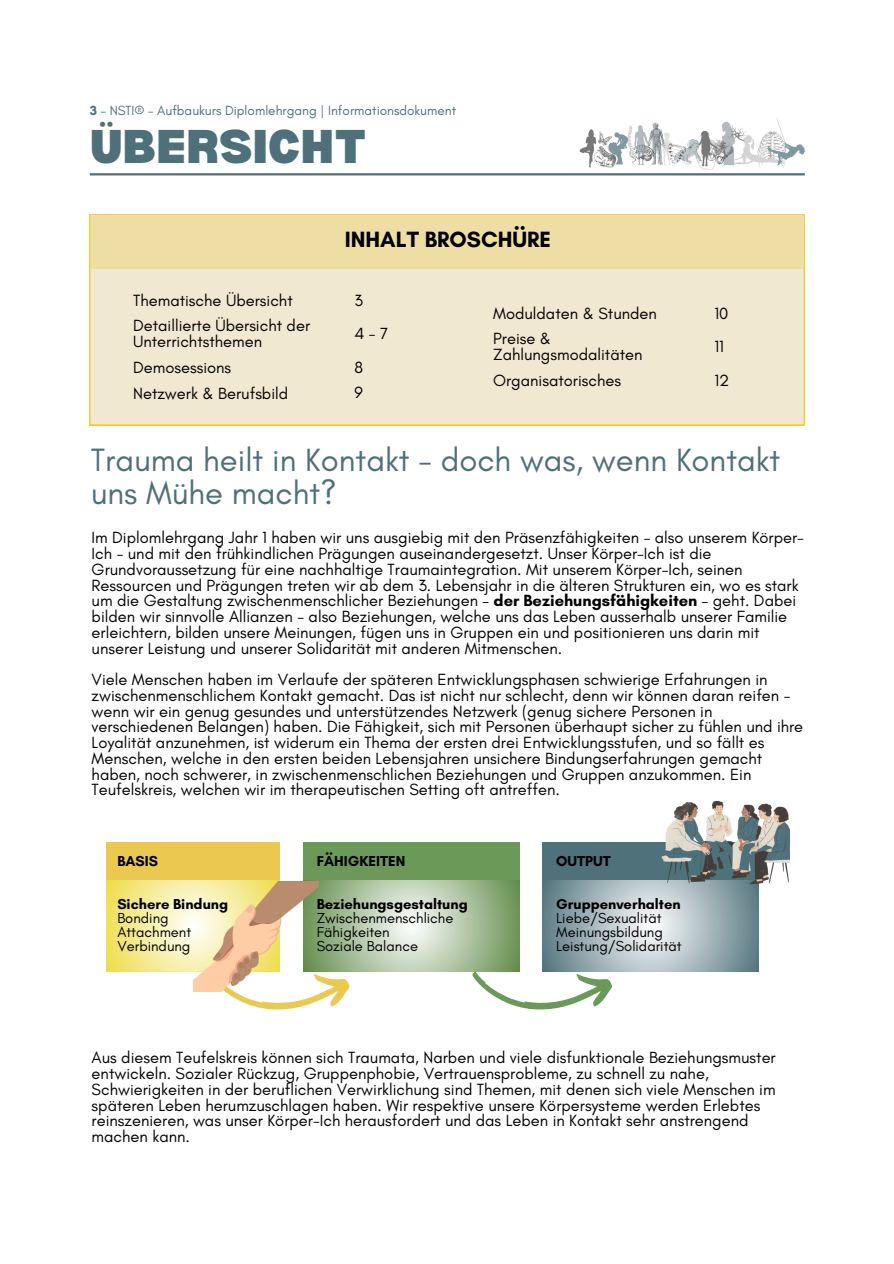
<style>
.page{position:relative;width:894px;height:1264px;background:#fff}
.page>*{position:absolute;margin:0;border:0;box-sizing:border-box;transform-origin:0 0}
.t1{font:900 46.35px "Bernoru";color:#4e707a}
.t2{font:32.85px/32.7px "Glacial Indifference";color:#4e707a}
.t3{font:700 22.5px "Glacial Indifference";color:#000}
.t4{font:16.5px/15.8px "Glacial Indifference";color:#000}
.t5{font:14.7px/14.1px "Glacial Indifference";color:#000}
.t6{font:700 14.7px "Glacial Indifference";color:#000}
.t7{font:13.5px "Glacial Indifference";color:#4e707a}
.s1{font-weight:700}
</style>
<div class="page">
<img style="left:579px;top:119px;width:227px;height:50px">
<hr style="left:90px;top:173px;width:714px;height:2px;background:#4e707a">
<svg style="left:106px;top:879px;width:174px;height:92px;background:#f5eb99"></svg>
<div style="left:106px;top:842px;width:174px;height:37px;background:#ebc84f"></div>
<svg style="left:303px;top:879px;width:216px;height:92px;background:#aec4a3"></svg>
<div style="left:303px;top:842px;width:216px;height:37px;background:#6b9957"></div>
<svg style="left:542px;top:879px;width:216px;height:92px;background:#a3b4b9"></svg>
<div style="left:542px;top:842px;width:216px;height:37px;background:#4f717a"></div>
<svg style="left:661px;top:801px;width:128px;height:82px"></svg>
<svg style="left:209px;top:971px;width:141px;height:39px"></svg>
<svg style="left:472px;top:971px;width:140px;height:39px"></svg>
<img style="left:193px;top:882px;width:125px;height:109px">
<div style="left:89px;top:214px;width:715px;height:211px;background:#f1e8d1"></div>
<div style="left:92px;top:216px;width:712px;height:52px;background:#efdea4"></div>
<p class="t7" style="left:90px;top:102px;width:368px"><span class="s1">3</span> – NSTI® – Aufbaukurs Diplomlehrgang | Informationsdokument</p>
<p class="t1" style="left:90px;top:120px;width:278px">ÜBERSICHT</p>
<h6 class="t3" style="left:344px;top:226px;width:208px">INHALT BROSCHÜRE</h6>
<h6 class="t4" style="left:133px;top:292px;width:161px">Thematische Übersicht</h6>
<h5 class="t4" style="left:354px;top:292px;width:10px">3</h5>
<p class="t4" style="left:133px;top:318px;width:178px">Detaillierte Übersicht der<br>Unterrichtsthemen</p>
<p class="t4" style="left:133px;top:359px;width:100px">Demosessions</p>
<p class="t4" style="left:354px;top:359px;width:10px">8</p>
<p class="t4" style="left:354px;top:326px;width:35px">4-7</p>
<p class="t4" style="left:133px;top:385px;width:156px">Netzwerk &amp; Berufsbild</p>
<p class="t4" style="left:354px;top:384px;width:10px">9</p>
<h2 class="t4" style="left:493px;top:305px;width:165px">Moduldaten &amp; Stunden</h2>
<h5 class="t4" style="left:714px;top:305px;width:15px">10</h5>
<h5 class="t4" style="left:493px;top:331px;width:151px">Preise &amp;<br>Zahlungsmodalitäten</h5>
<h5 class="t4" style="left:493px;top:372px;width:129px">Organisatorisches</h5>
<p class="t4" style="left:714px;top:372px;width:16px">12</p>
<h4 class="t4" style="left:714px;top:338px;width:11px">11</h4>
<p class="t2" style="left:91px;top:443px;width:691px">Trauma heilt in Kontakt - doch was, wenn Kontakt uns Mühe macht?</p>
<h5 class="t4" style="left:92px;top:529px;width:713px">Im Diplomlehrgang Jahr 1 haben wir uns ausgiebig mit den Präsenzfähigkeiten - also unserem Körper-Ich - und mit den frühkindlichen Prägungen auseinandergesetzt. Unser Körper-Ich ist die Grundvoraussetzung für eine nachhaltige Traumaintegration. Mit unserem Körper-Ich, seinen Ressourcen und Prägungen treten wir ab dem 3. Lebensjahr in die älteren Strukturen ein, wo es stark um die Gestaltung zwischenmenschlicher Beziehungen – <span class="s1">der Beziehungsfähigkeiten</span> – geht. Dabei bilden wir sinnvolle Allianzen - also Beziehungen, welche uns das Leben ausserhalb unserer Familie erleichtern, bilden unsere Meinungen, fügen uns in Gruppen ein und positionieren uns darin mit unserer Leistung und unserer Solidarität mit anderen Mitmenschen.</h5>
<h5 class="t4" style="left:92px;top:671px;width:713px">Viele Menschen haben im Verlaufe der späteren Entwicklungsphasen schwierige Erfahrungen in zwischenmenschlichem Kontakt gemacht. Das ist nicht nur schlecht, denn wir können daran reifen - wenn wir ein genug gesundes und unterstützendes Netzwerk (genug sichere Personen in verschiedenen Belangen) haben. Die Fähigkeit, sich mit Personen überhaupt sicher zu fühlen und ihre Loyalität anzunehmen, ist widerum ein Thema der ersten drei Entwicklungsstufen, und so fällt es Menschen, welche in den ersten beiden Lebensjahren unsichere Bindungserfahrungen gemacht haben, noch schwerer, in zwischenmenschlichen Beziehungen und Gruppen anzukommen. Ein Teufelskreis, welchen wir im therapeutischen Setting oft antreffen.</h5>
<h1 class="t6" style="left:117px;top:852px;width:42px">BASIS</h1>
<p class="t5" style="left:117px;top:897px;width:112px"><span class="s1">Sichere Bindung<br></span>Bonding<br>Attachment<br>Verbindung</p>
<h5 class="t6" style="left:316px;top:852px;width:90px">FÄHIGKEITEN</h5>
<p class="t6" style="left:316px;top:895px;width:152px">Beziehungsgestaltung</p>
<h3 class="t5" style="left:316px;top:911px;width:138px">Zwischenmenschliche<br>Fähigkeiten</h3>
<h5 class="t5" style="left:316px;top:939px;width:103px">Soziale Balance</h5>
<p class="t6" style="left:556px;top:852px;width:56px">OUTPUT</p>
<h5 class="t6" style="left:556px;top:895px;width:126px">Gruppenverhalten</h5>
<h5 class="t5" style="left:556px;top:911px;width:107px">Liebe/Sexualität</h5>
<p class="t5" style="left:556px;top:925px;width:108px">Meinungsbildung</p>
<h5 class="t5" style="left:556px;top:939px;width:127px">Leistung/Solidarität</h5>
<h5 class="t4" style="left:92px;top:1049px;width:685px">Aus diesem Teufelskreis können sich Traumata, Narben und viele disfunktionale Beziehungsmuster entwickeln. Sozialer Rückzug, Gruppenphobie, Vertrauensprobleme, zu schnell zu nahe, Schwierigkeiten in der beruflichen Verwirklichung sind Themen, mit denen sich viele Menschen im späteren Leben herumzuschlagen haben. Wir respektive unsere Körpersysteme werden Erlebtes reinszenieren, was unser Körper-Ich herausfordert und das Leben in Kontakt sehr anstrengend machen kann.</h5>
</div>
